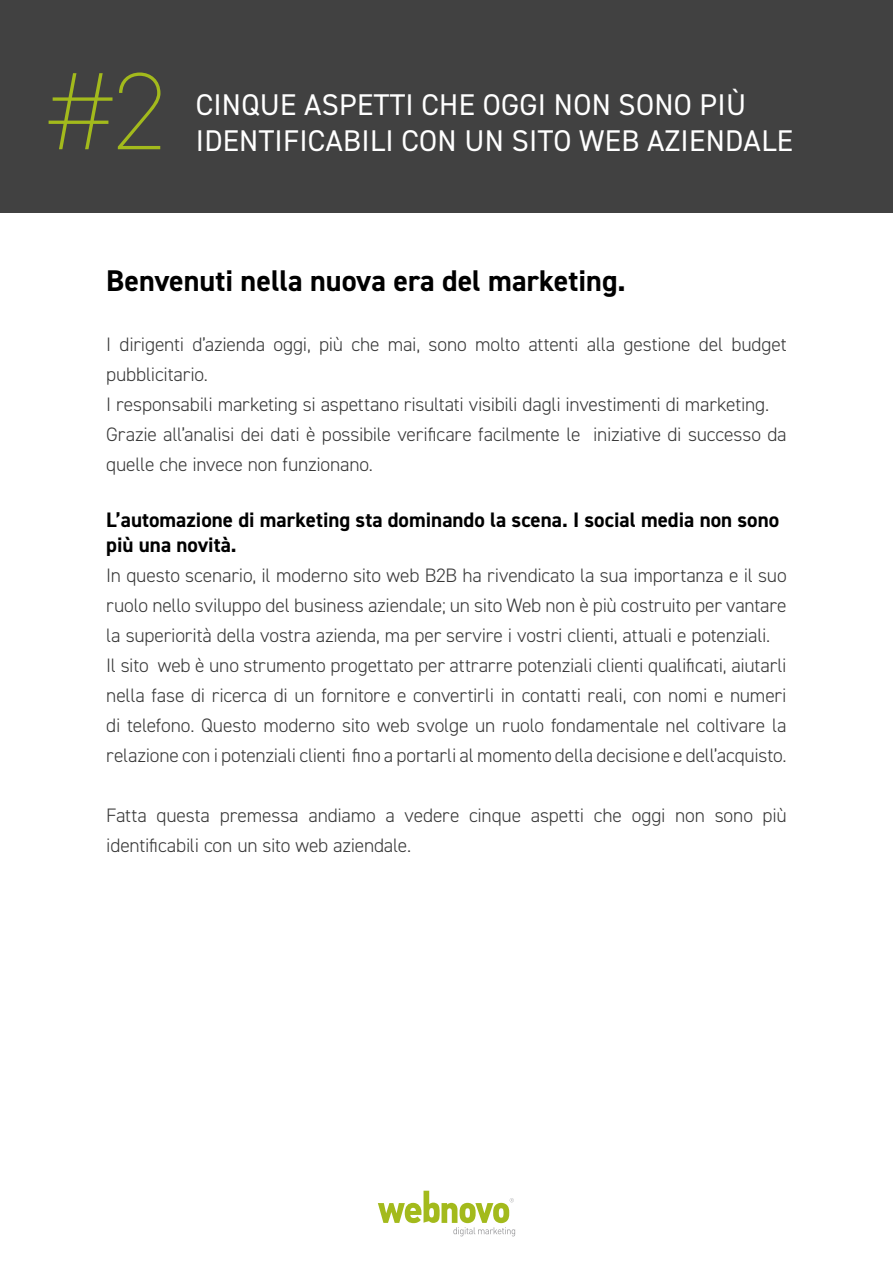
<style>
.page{position:relative;width:893px;height:1263px;background:#fff}
.page>*{position:absolute;margin:0;border:0;box-sizing:border-box;transform-origin:0 0}
.t1{font:200 110.25px "DIN2014";color:#a3ba1c}
.t2{font:30px "DIN2014";letter-spacing:.01em;color:#fff}
.t3{font:700 30px "DIN2014";color:#000}
.t4{font:700 21px/25.2px "DIN2014";color:#000}
.t5{font:300 19.5px/30px "DIN2014";letter-spacing:-.01em;color:#383838}
</style>
<div class="page">
<svg style="left:378px;top:1191px;width:137px;height:45px"></svg>
<div style="left:0;top:0;width:893px;height:213px;background:#414141"></div>
<h1 class="t1" style="left:51px;top:44px;width:116px">#2</h1>
<h2 class="t2" style="left:196px;top:86px;width:552px">CINQUE ASPETTI CHE OGGI NON SONO PIÙ</h2>
<h2 class="t2" style="left:196px;top:122px;width:599px">IDENTIFICABILI CON UN SITO WEB AZIENDALE</h2>
<h2 class="t3" style="left:106px;top:261px;width:521px">Benvenuti nella nuova era del marketing.</h2>
<p class="t5" style="left:106px;top:330px;width:682px">I dirigenti d’azienda oggi, più che mai, sono molto attenti alla gestione del budget pubblicitario.<br>I responsabili marketing si aspettano risultati visibili dagli investimenti di marketing.<br>Grazie all’analisi dei dati è possibile verificare facilmente le iniziative di successo da quelle che invece non funzionano.</p>
<p class="t4" style="left:106px;top:506px;width:674px">L’automazione di marketing sta dominando la scena. I social media non sono più una novità.</p>
<p class="t5" style="left:106px;top:560px;width:682px">In questo scenario, il moderno sito web B2B ha rivendicato la sua importanza e il suo ruolo nello sviluppo del business aziendale; un sito Web non è più costruito per vantare la superiorità della vostra azienda, ma per servire i vostri clienti, attuali e potenziali.<br>Il sito web è uno strumento progettato per attrarre potenziali clienti qualificati, aiutarli nella fase di ricerca di un fornitore e convertirli in contatti reali, con nomi e numeri di telefono. Questo moderno sito web svolge un ruolo fondamentale nel coltivare la relazione con i potenziali clienti fino a portarli al momento della decisione e dell’acquisto.</p>
<p class="t5" style="left:106px;top:800px;width:682px">Fatta questa premessa andiamo a vedere cinque aspetti che oggi non sono più identificabili con un sito web aziendale.</p>
</div>
